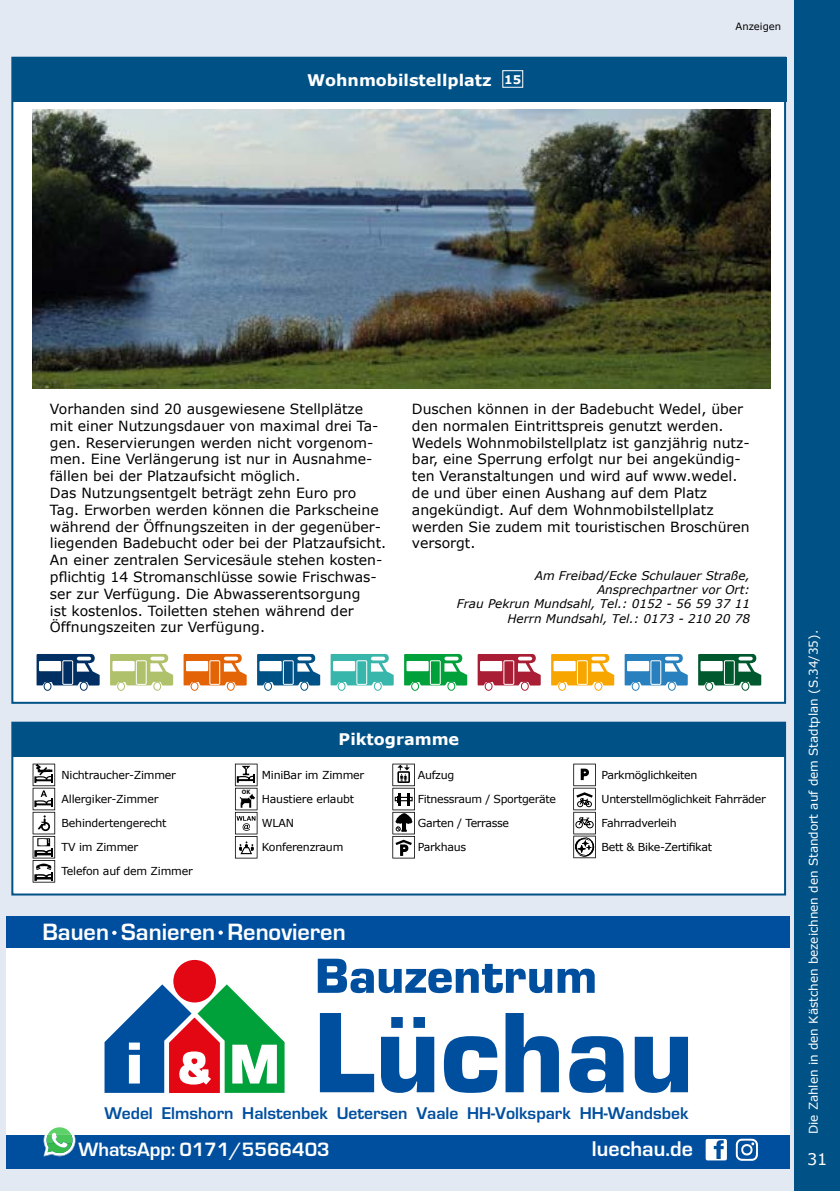
<style>
.page{position:relative;width:840px;height:1191px;background:#fff}
.page>*{position:absolute;margin:0;border:0;box-sizing:border-box;transform-origin:0 0}
.t1{font:700 24.4px "Eurostile";color:#fff}
.t2{font:700 22px "Eurostile";color:#fff}
.t3{font:700 20px "Eurostile";color:#fff}
.t4{font:700 17.6px "Eurostile";color:#004f9f}
.t5{font:700 16px "Verdana";color:#fff}
.t6{font:16px "Verdana";color:#fff}
.t7{font:14px/16.8px "Verdana";color:#000}
.t8{font:italic 12px/14.4px "Verdana";color:#000;text-align:right}
.t9{font:12px "Verdana";color:#fff}
.t10{font:700 12px "Verdana";color:#fff}
.t11{font:11px/24px "Verdana";letter-spacing:-.03em;color:#000}
.t12{font:10px "Verdana";color:#000}
.t13{font:700 6.4px "Myriad Pro";color:#000}
</style>
<div class="page">
<div style="left:0;top:0;width:839px;height:1191px;background:#e3e9f3"></div>
<div style="left:11px;top:721px;width:774px;height:174px;background:#fff;border:2px solid #005286"></div>
<div style="left:12px;top:722px;width:772px;height:34px;background:#005286"></div>
<div style="left:11px;top:57px;width:774px;height:647px;background:#fff;border:2px solid #005286"></div>
<div style="left:794px;top:0;width:45px;height:1191px;background:#005286"></div>
<div style="left:12px;top:57px;width:774px;height:45px;background:#005286"></div>
<img style="left:33px;top:110px;width:737px;height:278px">
<svg style="left:37px;top:654px;width:63px;height:37px"></svg>
<svg style="left:183px;top:654px;width:63px;height:37px"></svg>
<svg style="left:33px;top:763px;width:22px;height:119px"></svg>
<svg style="left:235px;top:763px;width:22px;height:95px"></svg>
<svg style="left:392px;top:763px;width:23px;height:95px"></svg>
<svg style="left:573px;top:763px;width:22px;height:95px"></svg>
<div style="left:6px;top:916px;width:783px;height:252px;background:#fff"></div>
<div style="left:6px;top:916px;width:783px;height:31px;background:#004f9f"></div>
<div style="left:173px;top:960px;width:43px;height:42px;background:#e30613;border-radius:50%"></div>
<svg style="left:104px;top:984px;width:180px;height:108px"></svg>
<svg style="left:320px;top:1013px;width:54px;height:79px"></svg>
<svg style="left:381px;top:1017px;width:53px;height:75px"></svg>
<svg style="left:443px;top:1036px;width:54px;height:56px"></svg>
<svg style="left:505px;top:1013px;width:53px;height:79px"></svg>
<svg style="left:569px;top:1036px;width:54px;height:56px"></svg>
<svg style="left:634px;top:1036px;width:53px;height:56px"></svg>
<svg style="left:317px;top:958px;width:277px;height:35px"></svg>
<svg style="left:112px;top:930px;width:4px;height:5px"></svg>
<svg style="left:218px;top:930px;width:5px;height:4px"></svg>
<div style="left:6px;top:1135px;width:783px;height:33px;background:#004f9f"></div>
<svg style="left:43px;top:1127px;width:33px;height:30px"></svg>
<svg style="left:735px;top:1138px;width:22px;height:22px"></svg>
<div style="left:704px;top:1138px;width:23px;height:23px;background:#fff;border-radius:2px"></div>
<div style="left:704px;top:1137px;width:23px;height:24px;border:1px solid #004f9f;border-radius:2px"></div>
<svg style="left:713px;top:1140px;width:10px;height:19px"></svg>
<svg style="left:110px;top:654px;width:63px;height:37px"></svg>
<svg style="left:624px;top:654px;width:63px;height:37px"></svg>
<svg style="left:257px;top:654px;width:63px;height:37px"></svg>
<svg style="left:404px;top:654px;width:63px;height:37px"></svg>
<svg style="left:330px;top:654px;width:63px;height:37px"></svg>
<svg style="left:698px;top:654px;width:62px;height:37px"></svg>
<svg style="left:551px;top:654px;width:63px;height:37px"></svg>
<svg style="left:477px;top:654px;width:63px;height:37px"></svg>
<div style="left:502px;top:70px;width:21px;height:18px;border:1px solid #fff"></div>
<p class="t5" style="left:307px;top:70px;width:186px">Wohnmobilstellplatz</p>
<p class="t10" style="left:504px;top:71px;width:19px">15</p>
<p class="t12" style="left:735px;top:20px;width:47px">Anzeigen</p>
<p class="t7" style="left:50px;top:400px;width:337px">Vorhanden sind 20 ausgewiesene Stellplätze mit einer Nutzungsdauer von maximal drei Ta&shy;gen. Reservierungen werden nicht vorgenom&shy;men. Eine Verlängerung ist nur in Ausnahme&shy;fällen bei der Platzaufsicht möglich.<br>Das Nutzungsentgelt beträgt zehn Euro pro Tag. Erworben werden können die Parkscheine während der Öffnungszeiten in der gegenüber&shy;liegenden Badebucht oder bei der Platzaufsicht.<br>An einer zentralen Servicesäule stehen kosten&shy;pflichtig 14 Stromanschlüsse sowie Frischwas&shy;ser zur Verfügung. Die Abwasserentsorgung<br>ist kostenlos. Toiletten stehen während der Öffnungszeiten zur Verfügung.</p>
<p class="t7" style="left:411px;top:400px;width:339px">Duschen können in der Badebucht Wedel, über den normalen Eintrittspreis genutzt werden.<br>Wedels Wohnmobilstellplatz ist ganzjährig nutz&shy;bar, eine Sperrung erfolgt nur bei angekündig&shy;ten Veranstaltungen und wird auf www.wedel. de und über einen Aushang auf dem Platz angekündigt. Auf dem Wohnmobilstellplatz werden Sie zudem mit touristischen Broschüren versorgt.</p>
<p class="t8" style="left:456px;top:568px;width:294px">Am Freibad/Ecke Schulauer Straße, Ansprechpartner vor Ort:<br>Frau Pekrun Mundsahl, Tel.: 0152 - 56 59 37 11<br>Herrn Mundsahl, Tel.: 0173 - 210 20 78</p>
<p class="t11" style="left:62px;top:763px;width:132px">Nichtraucher-Zimmer<br>Allergiker-Zimmer<br>Behindertengerecht<br>TV im Zimmer<br>Telefon auf dem Zimmer</p>
<p class="t13" style="left:242px;top:787px;width:10px">OK</p>
<p class="t5" style="left:338px;top:729px;width:122px">Piktogramme</p>
<p class="t11" style="left:262px;top:763px;width:104px">MiniBar im Zimmer<br>Haustiere erlaubt<br>WLAN<br>Konferenzraum</p>
<p class="t11" style="left:417px;top:763px;width:139px">Aufzug<br>Fitnessraum / Sportgeräte<br>Garten / Terrasse<br>Parkhaus</p>
<p class="t11" style="left:601px;top:763px;width:165px">Parkmöglichkeiten<br>Unterstellmöglichkeit Fahrräder<br>Fahrradverleih<br>Bett &amp; Bike-Zertifikat</p>
<h1 class="t1" style="left:42px;top:918px;width:304px">Bauen Sanieren Renovieren</h1>
<p class="t4" style="left:104px;top:1104px;width:585px">Wedel Elmshorn Halstenbek Uetersen Vaale HH-Volkspark HH-Wandsbek</p>
<h3 class="t3" style="left:79px;top:1138px;width:252px">WhatsApp: 0171/5566403</h3>
<h2 class="t2" style="left:591px;top:1137px;width:102px">luechau.de</h2>
<p class="t9" style="left:805px;top:1134px;width:506px;rotate:-90deg">Die Zahlen in den Kästchen bezeichnen den Standort auf dem Stadtplan (S.34/35).</p>
<p class="t6" style="left:806px;top:1149px;width:22px">31</p>
</div>
